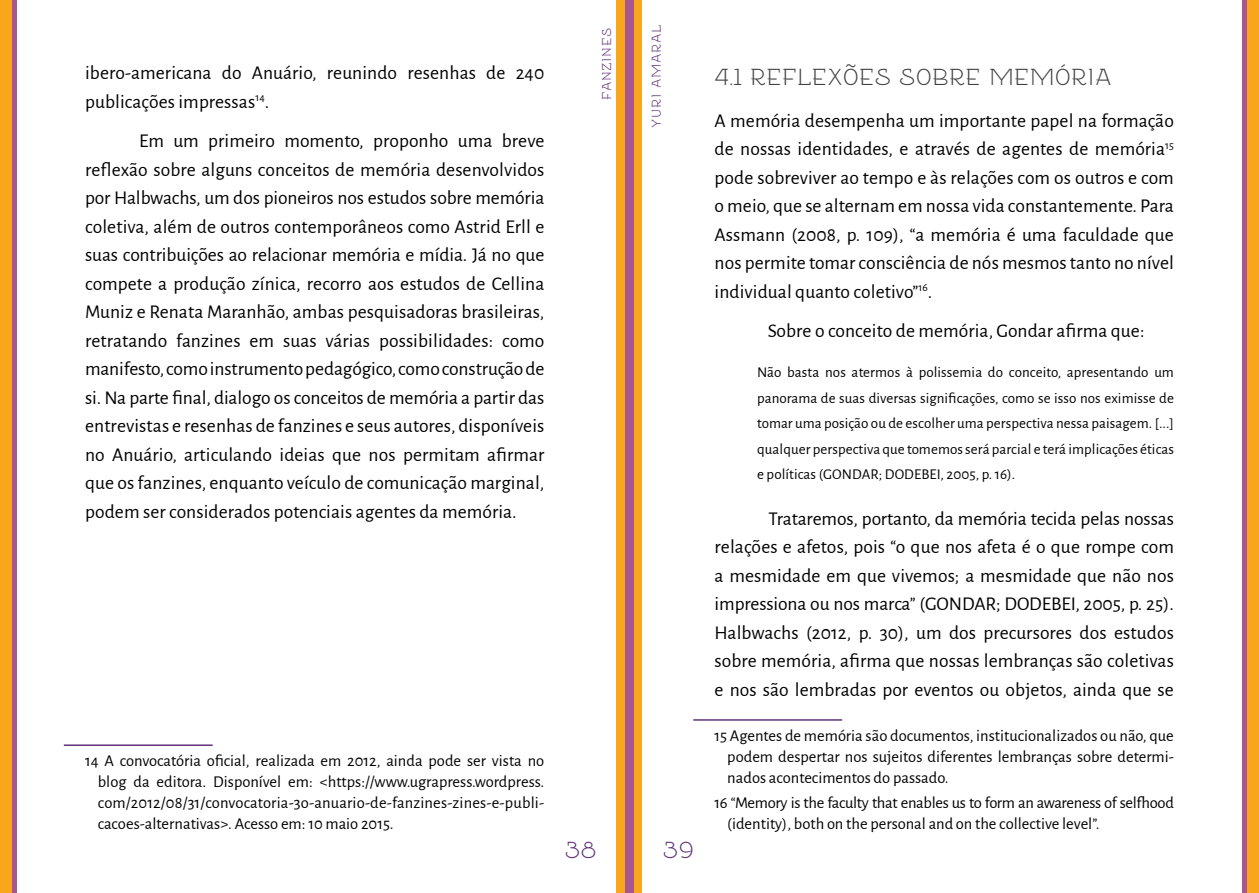
<style>
.page{position:relative;width:1259px;height:893px;background:#fff}
.page>*{position:absolute;margin:0;border:0;box-sizing:border-box;transform-origin:0 0}
.t1{font:27px "Etharnig Sc";letter-spacing:.005em;color:#414042}
.t2{font:27px "Etharnig Sc";color:#603279}
.t3{font:19.5px/28.5px "Alegreya Sans";letter-spacing:.005em;color:#000;text-align:justify}
.t4{font:16.5px/21px "Alegreya Sans";color:#000;text-align:justify}
.t5{font:16.5px/21px "Alegreya Sans";letter-spacing:-.02em;color:#000}
.t6{font:16.5px "Etharnig Sc";letter-spacing:.03em;color:#603279}
.t7{font:15px/25.5px "Alegreya Sans";letter-spacing:.005em;color:#000;text-align:justify}
</style>
<div class="page">
<div style="left:0;top:0;width:13px;height:893px;background:#faa61a"></div>
<div style="left:1246px;top:0;width:13px;height:893px;background:#faa61a"></div>
<hr style="left:13px;top:0;width:4px;height:893px;background:#a9558f">
<hr style="left:1242px;top:0;width:4px;height:893px;background:#a9558f">
<div style="left:616px;top:0;width:9px;height:893px;background:#faa61a"></div>
<div style="left:633px;top:0;width:9px;height:893px;background:#faa61a"></div>
<div style="left:625px;top:0;width:8px;height:893px;background:#a9558f"></div>
<hr style="left:64px;top:744px;width:149px;height:2px;background:#603279">
<hr style="left:693px;top:719px;width:149px;height:2px;background:#603279">
<p class="t3" style="left:85px;top:58px;width:461px">ibero-americana do Anuário, reunindo resenhas de 240 publicações impressas<sup>14</sup>.</p>
<p class="t3" style="left:85px;top:125px;width:461px;text-indent:54px">Em um primeiro momento, proponho uma breve reflexão sobre alguns conceitos de memória desenvolvidos por Halbwachs, um dos pioneiros nos estudos sobre memória coletiva, além de outros contemporâneos como Astrid Erll e suas contribuições ao relacionar memória e mídia. Já no que compete a produção zínica, recorro aos estudos de Cellina Muniz e Renata Maranhão, ambas pesquisadoras brasileiras, retratando fanzines em suas várias possibilidades: como manifesto, como instrumento pedagógico, como construção de si. Na parte final, dialogo os conceitos de memória a partir das entrevistas e resenhas de fanzines e seus autores, disponíveis no Anuário, articulando ideias que nos permitam afirmar que os fanzines, enquanto veículo de comunicação marginal, podem ser considerados potenciais agentes da memória.</p>
<p class="t6" style="left:598px;top:100px;width:73px;rotate:-90deg">fanzines</p>
<p class="t6" style="left:647px;top:127px;width:104px;rotate:-90deg">yuri amaral</p>
<p class="t4" style="left:98px;top:749px;width:448px;text-indent:-13px">14 A convocatória oficial, realizada em 2012, ainda pode ser vista no blog da editora. Disponível em: &lt;https://www.ugrapress.wordpress. com/2012/08/31/convocatoria-3o-anuario-de-fanzines-zines-e-publi&shy;cacoes-alternativas&gt;. Acesso em: 10 maio 2015.</p>
<h1 class="t2" style="left:564px;top:836px;width:34px">38</h1>
<h1 class="t2" style="left:662px;top:836px;width:33px">39</h1>
<h1 class="t1" style="left:714px;top:64px;width:399px">4.1 REFLEXÕES SOBRE MEMÓRIA</h1>
<p class="t3" style="left:714px;top:105px;width:461px">A memória desempenha um importante papel na formação de nossas identidades, e através de agentes de memória<sup>15 </sup>pode sobreviver ao tempo e às relações com os outros e com o meio, que se alternam em nossa vida constantemente. Para Assmann (2008, p. 109), “a memória é uma faculdade que nos permite tomar consciência de nós mesmos tanto no nível individual quanto coletivo”<sup>16</sup>.</p>
<p class="t3" style="left:767px;top:315px;width:378px">Sobre o conceito de memória, Gondar afirma que:</p>
<p class="t7" style="left:757px;top:359px;width:418px">Não basta nos atermos à polissemia do conceito, apresentando um panorama de suas diversas significações, como se isso nos eximisse de tomar uma posição ou de escolher uma perspectiva nessa paisagem. [...] qualquer perspectiva que tomemos será parcial e terá implicações éticas e políticas (GONDAR; DODEBEI, 2005, p. 16).</p>
<p class="t3" style="left:714px;top:503px;width:461px;text-indent:54px">Trataremos, portanto, da memória tecida pelas nossas relações e afetos, pois “o que nos afeta é o que rompe com a mesmidade em que vivemos; a mesmidade que não nos impressiona ou nos marca” (GONDAR; DODEBEI, 2005, p. 25).<br>Halbwachs (2012, p. 30), um dos precursores dos estudos sobre memória, afirma que nossas lembranças são coletivas e nos são lembradas por eventos ou objetos, ainda que se</p>
<p class="t4" style="left:727px;top:724px;width:448px;text-indent:-13px">15 Agentes de memória são documentos, institucionalizados ou não, que podem despertar nos sujeitos diferentes lembranças sobre determi&shy;nados acontecimentos do passado.</p>
<p class="t5" style="left:727px;top:791px;width:448px;text-indent:-13px">16 “Memory is the faculty that enables us to form an awareness of selfhood (identity), both on the personal and on the collective level”.</p>
</div>
